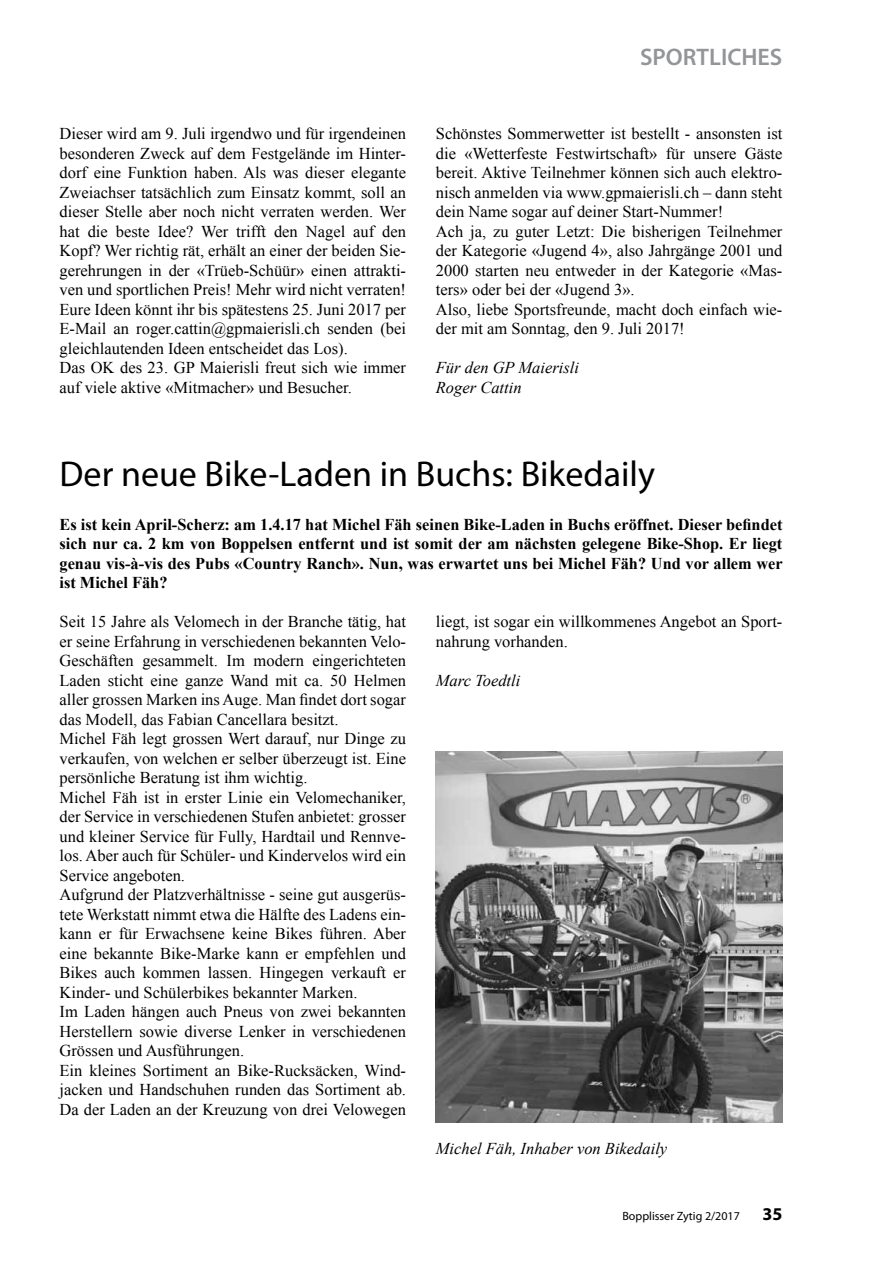
<style>
.page{position:relative;width:893px;height:1263px;background:#fff}
.page>*{position:absolute;margin:0;border:0;box-sizing:border-box;transform-origin:0 0}
.t1{font:36px "Myriad Pro";color:#000}
.t2{font:600 24px "Myriad Pro";color:#939598}
.t3{font:700 18px "Myriad Pro";color:#000101}
.t4{font:16.5px/19.5px "Times New Roman";color:#000}
.t5{font:700 16.5px/19.5px "Times New Roman";color:#000;text-align:justify}
.t6{font:italic 16.5px/19.5px "Times New Roman";color:#000}
.t7{font:12px "Myriad Pro";color:#000}
</style>
<div class="page">
<img style="left:436px;top:752px;width:346px;height:371px">
<h2 class="t2" style="left:640px;top:41px;width:144px">SPORTLICHES</h2>
<p class="t4" style="left:60px;top:124px;width:348px">Dieser wird am 9. Juli irgendwo und für irgendeinen besonderen Zweck auf dem Festgelände im Hinter&shy;dorf eine Funktion haben. Als was dieser elegante Zweiachser tatsächlich zum Einsatz kommt, soll an dieser Stelle aber noch nicht verraten werden. Wer hat die beste Idee? Wer trifft den Nagel auf den Kopf? Wer richtig rät, erhält an einer der beiden Sie&shy;gerehrungen in der «Trüeb-Schüür» einen attrakti&shy;ven und sportlichen Preis! Mehr wird nicht verraten!<br>Eure Ideen könnt ihr bis spätestens 25. Juni 2017 per E-Mail an roger.cattin@gpmaierisli.ch senden (bei gleichlautenden Ideen entscheidet das Los).<br>Das OK des 23. GP Maierisli freut sich wie immer auf viele aktive «Mitmacher» und Besucher.</p>
<p class="t4" style="left:436px;top:124px;width:348px">Schönstes Sommerwetter ist bestellt - ansonsten ist die «Wetterfeste Festwirtschaft» für unsere Gäste bereit. Aktive Teilnehmer können sich auch elektro&shy;nisch anmelden via www.gpmaierisli.ch – dann steht dein Name sogar auf deiner Start-Nummer!<br>Ach ja, zu guter Letzt: Die bisherigen Teilnehmer der Kategorie «Jugend 4», also Jahrgänge 2001 und 2000 starten neu entweder in der Kategorie «Mas&shy;ters» oder bei der «Jugend 3».<br>Also, liebe Sportsfreunde, macht doch einfach wie&shy;der mit am Sonntag, den 9. Juli 2017!</p>
<p class="t6" style="left:436px;top:357px;width:145px">Für den GP Maierisli<br>Roger Cattin</p>
<h1 class="t1" style="left:60px;top:452px;width:597px">Der neue Bike-Laden in Buchs: Bikedaily</h1>
<p class="t5" style="left:60px;top:514px;width:725px">Es ist kein April-Scherz: am 1.4.17 hat Michel Fäh seinen Bike-Laden in Buchs eröffnet. Dieser befindet sich nur ca. 2 km von Boppelsen entfernt und ist somit der am nächsten gelegene Bike-Shop. Er liegt genau vis-à-vis des Pubs «Country Ranch». Nun, was erwartet uns bei Michel Fäh? Und vor allem wer ist Michel Fäh?</p>
<p class="t4" style="left:59px;top:612px;width:348px">Seit 15 Jahre als Velomech in der Branche tätig, hat er seine Erfahrung in verschiedenen bekannten Velo-Geschäften gesammelt. Im modern eingerichteten Laden sticht eine ganze Wand mit ca. 50 Helmen aller grossen Marken ins Auge. Man findet dort sogar das Modell, das Fabian Cancellara besitzt.<br>Michel Fäh legt grossen Wert darauf, nur Dinge zu verkaufen, von welchen er selber überzeugt ist. Eine persönliche Beratung ist ihm wichtig.<br>Michel Fäh ist in erster Linie ein Velomechaniker, der Service in verschiedenen Stufen anbietet: grosser und kleiner Service für Fully, Hardtail und Rennve&shy;los. Aber auch für Schüler- und Kindervelos wird ein Service angeboten.<br>Aufgrund der Platzverhältnisse - seine gut ausgerüs&shy;tete Werkstatt nimmt etwa die Hälfte des Ladens ein&shy;kann er für Erwachsene keine Bikes führen. Aber eine bekannte Bike-Marke kann er empfehlen und Bikes auch kommen lassen. Hingegen verkauft er Kinder- und Schülerbikes bekannter Marken.<br>Im Laden hängen auch Pneus von zwei bekannten Herstellern sowie diverse Lenker in verschiedenen Grössen und Ausführungen.<br>Ein kleines Sortiment an Bike-Rucksäcken, Wind&shy;jacken und Handschuhen runden das Sortiment ab.<br>Da der Laden an der Kreuzung von drei Velowegen</p>
<p class="t4" style="left:436px;top:612px;width:348px">liegt, ist sogar ein willkommenes Angebot an Sport&shy;nahrung vorhanden.</p>
<p class="t6" style="left:436px;top:670px;width:86px">Marc Toedtli</p>
<p class="t6" style="left:436px;top:1138px;width:233px">Michel Fäh, Inhaber von Bikedaily</p>
<p class="t7" style="left:622px;top:1209px;width:119px">Bopplisser Zytig 2/2017</p>
<p class="t3" style="left:762px;top:1203px;width:21px">35</p>
</div>
